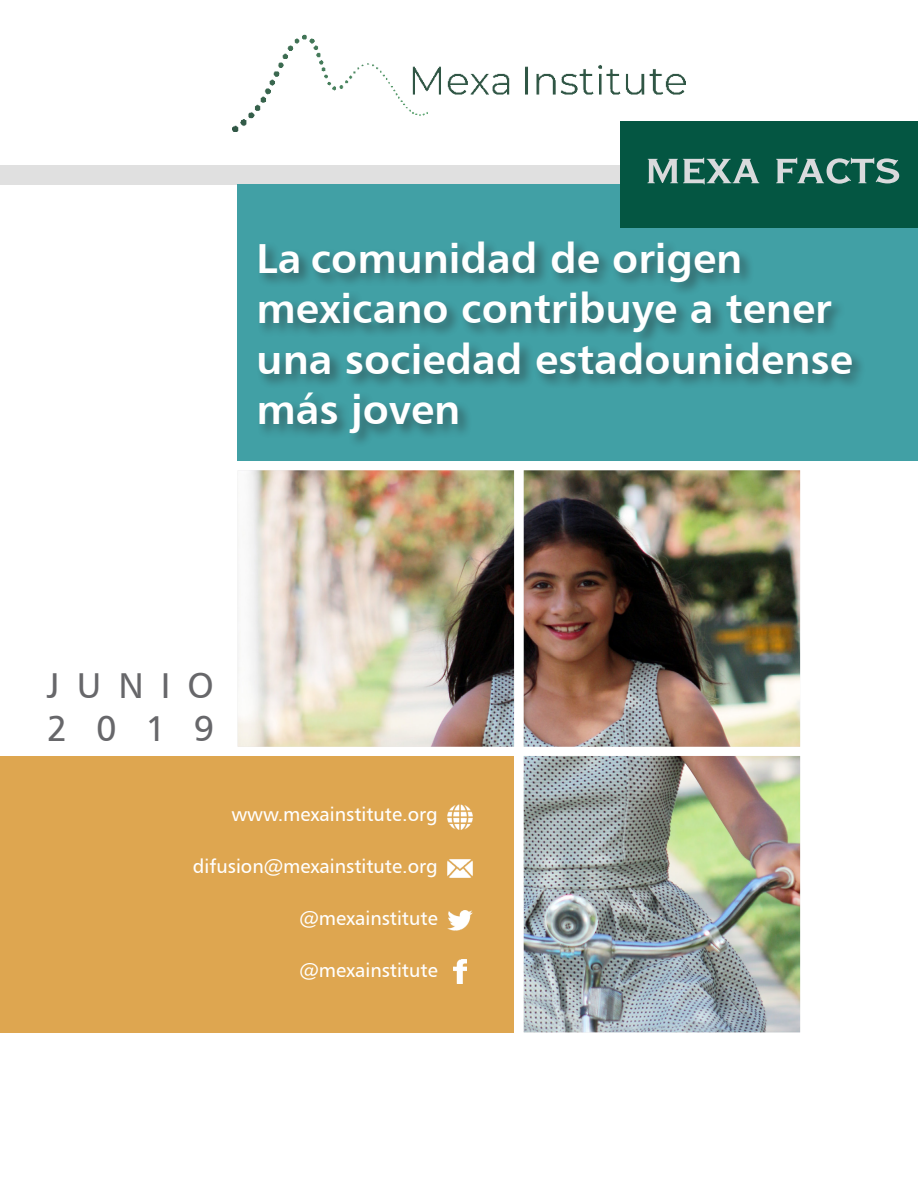
<style>
.page{position:relative;width:918px;height:1188px;background:#fff}
.page>*{position:absolute;margin:0;border:0;box-sizing:border-box;transform-origin:0 0}
.t1{font:700 condensed 46.5px "Copperplate Gothic BT";color:#d9dadc;scale:1.18 1}
.t2{font:42px/50.4px "Humanist 777 BT Bold B";color:#fff}
.t3{font:36px/43.2px "Humanist 777 BT Roman B";letter-spacing:.475em;color:#67676a}
.Redes_soc{font:19.5px "Humanist 777 BT Roman B";color:#fff}
</style>
<div class="page">
<div style="left:0;top:165px;width:918px;height:20px;background:#e0e0e0"></div>
<div style="left:238px;top:185px;width:680px;height:276px;background:#41a0a5"></div>
<div style="left:0;top:756px;width:513px;height:276px;background:#dea650"></div>
<img style="left:238px;top:470px;width:562px;height:562px">
<img style="left:232px;top:34px;width:454px;height:98px">
<div style="left:620px;top:122px;width:298px;height:106px;background:#045642"></div>
<div style="left:256px;top:239px;width:611px;height:209px;background:#231f20;opacity:.5"></div>
<img style="left:448px;top:804px;width:25px;height:25px">
<img style="left:448px;top:859px;width:25px;height:19px">
<img style="left:448px;top:910px;width:25px;height:20px">
<img style="left:454px;top:959px;width:13px;height:25px">
<p class="t1" style="left:645px;top:146px;width:219px">MEXA FACTS</p>
<p class="t2" style="left:257px;top:232px;width:598px">La comunidad de origen mexicano contribuye a tener una sociedad estadounidense más joven</p>
<p class="t3" style="left:47px;top:663px;width:169px">JUNIO<br>2019</p>
<p class="Redes_soc" style="left:231px;top:802px;width:208px">www.mexainstitute.org</p>
<p class="Redes_soc" style="left:193px;top:854px;width:246px">difusion@mexainstitute.org</p>
<p class="Redes_soc" style="left:299px;top:906px;width:140px">@mexainstitute</p>
<p class="Redes_soc" style="left:299px;top:958px;width:140px">@mexainstitute</p>
</div>
